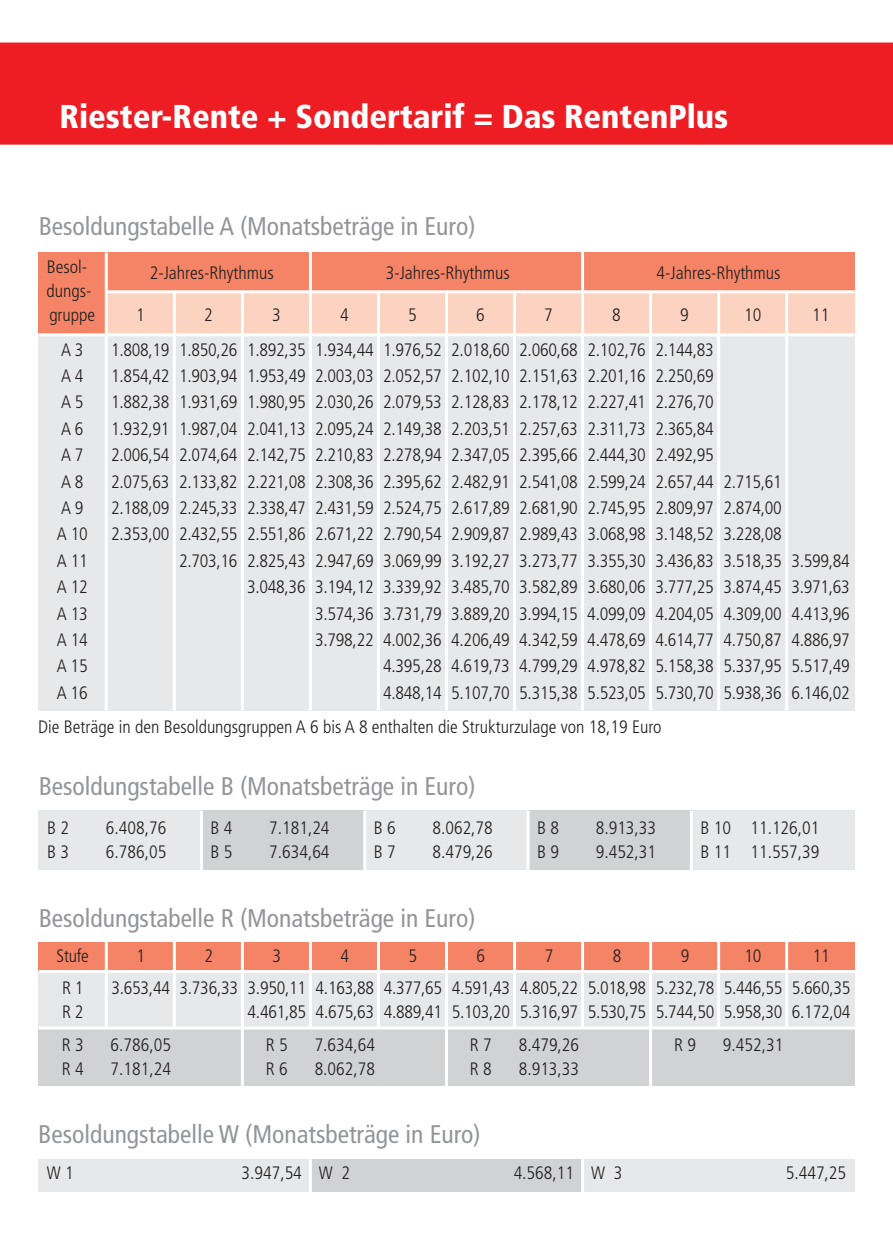
<style>
.page{position:relative;width:893px;height:1259px;background:#fff}
.page>*{position:absolute;margin:0;border:0;box-sizing:border-box;transform-origin:0 0}
.t1{font:900 condensed 33px "Frutiger";color:#fff}
.t2{font:condensed 25.5px "Frutiger";color:#939598}
.t3{font:300 condensed 18px/24px "Frutiger";letter-spacing:-.015em;color:#231f20}
</style>
<div class="page">
<div style="left:0;top:43px;width:893px;height:102px;background:#ee1d23"></div>
<div style="left:38px;top:309px;width:817px;height:401px;background:#e7e8e9"></div>
<div style="left:38px;top:253px;width:817px;height:82px;background:#f48465"></div>
<div style="left:39px;top:972px;width:816px;height:55px;background:#e7e8e9"></div>
<div style="left:39px;top:1028px;width:816px;height:58px;background:#d1d2d4"></div>
<div style="left:39px;top:942px;width:816px;height:29px;background:#f48465"></div>
<hr style="left:39px;top:970px;width:816px;height:3px;background:#fff">
<hr style="left:39px;top:1026px;width:816px;height:3px;background:#fff">
<hr style="left:105px;top:940px;width:3px;height:88px;background:#fff">
<hr style="left:173px;top:940px;width:3px;height:88px;background:#fff">
<hr style="left:241px;top:940px;width:3px;height:88px;background:#fff">
<hr style="left:309px;top:940px;width:3px;height:88px;background:#fff">
<hr style="left:377px;top:940px;width:3px;height:88px;background:#fff">
<hr style="left:445px;top:940px;width:3px;height:88px;background:#fff">
<hr style="left:513px;top:940px;width:3px;height:88px;background:#fff">
<hr style="left:581px;top:940px;width:3px;height:88px;background:#fff">
<hr style="left:649px;top:940px;width:3px;height:88px;background:#fff">
<hr style="left:717px;top:940px;width:3px;height:88px;background:#fff">
<hr style="left:785px;top:940px;width:3px;height:88px;background:#fff">
<hr style="left:241px;top:1028px;width:3px;height:58px;background:#fff">
<hr style="left:445px;top:1028px;width:3px;height:58px;background:#fff">
<hr style="left:649px;top:1028px;width:3px;height:58px;background:#fff">
<div style="left:39px;top:810px;width:816px;height:60px;background:#e7e8e9"></div>
<div style="left:202px;top:810px;width:163px;height:60px;background:#d1d2d4"></div>
<hr style="left:200px;top:810px;width:3px;height:60px;background:#fff">
<hr style="left:363px;top:810px;width:3px;height:60px;background:#fff">
<div style="left:528px;top:810px;width:163px;height:60px;background:#d1d2d4"></div>
<hr style="left:527px;top:810px;width:3px;height:60px;background:#fff">
<hr style="left:690px;top:810px;width:3px;height:60px;background:#fff">
<div style="left:107px;top:292px;width:748px;height:42px;background:#fcd2c0"></div>
<hr style="left:173px;top:291px;width:3px;height:419px;background:#fff">
<hr style="left:241px;top:291px;width:3px;height:419px;background:#fff">
<hr style="left:309px;top:250px;width:3px;height:460px;background:#fff">
<hr style="left:377px;top:291px;width:3px;height:419px;background:#fff">
<hr style="left:445px;top:291px;width:3px;height:419px;background:#fff">
<hr style="left:513px;top:291px;width:3px;height:419px;background:#fff">
<hr style="left:581px;top:251px;width:3px;height:459px;background:#fff">
<hr style="left:649px;top:291px;width:3px;height:419px;background:#fff">
<hr style="left:717px;top:291px;width:3px;height:419px;background:#fff">
<hr style="left:785px;top:291px;width:3px;height:419px;background:#fff">
<hr style="left:105px;top:253px;width:3px;height:457px;background:#fff">
<hr style="left:38px;top:333px;width:817px;height:3px;background:#fff">
<hr style="left:106px;top:290px;width:749px;height:3px;background:#fff">
<div style="left:38px;top:1159px;width:817px;height:32px;background:#e7e8e9"></div>
<div style="left:310px;top:1159px;width:273px;height:32px;background:#d1d2d4"></div>
<hr style="left:309px;top:1159px;width:3px;height:34px;background:#fff">
<hr style="left:581px;top:1159px;width:3px;height:34px;background:#fff">
<h1 class="t1" style="left:60px;top:103px;width:670px">Riester-Rente + Sondertarif = Das RentenPlus</h1>
<h2 class="t2" style="left:39px;top:216px;width:438px">Besoldungstabelle A (Monatsbeträge in Euro)</h2>
<p class="t3" style="left:47px;top:256px;width:42px">Besol-</p>
<p class="t3" style="left:150px;top:262px;width:125px">2-Jahres-Rhythmus</p>
<p class="t3" style="left:386px;top:262px;width:125px">3-Jahres-Rhythmus</p>
<p class="t3" style="left:657px;top:262px;width:125px">4-Jahres-Rhythmus</p>
<p class="t3" style="left:46px;top:280px;width:50px">dungs&shy;gruppe</p>
<p class="t3" style="left:136px;top:304px;width:10px">1</p>
<p class="t3" style="left:204px;top:304px;width:10px">2</p>
<p class="t3" style="left:272px;top:304px;width:10px">3</p>
<p class="t3" style="left:340px;top:304px;width:10px">4</p>
<p class="t3" style="left:408px;top:304px;width:10px">5</p>
<p class="t3" style="left:476px;top:304px;width:10px">6</p>
<p class="t3" style="left:544px;top:304px;width:10px">7</p>
<p class="t3" style="left:612px;top:304px;width:10px">8</p>
<p class="t3" style="left:680px;top:304px;width:10px">9</p>
<p class="t3" style="left:744px;top:304px;width:19px">10</p>
<p class="t3" style="left:812px;top:304px;width:19px">11</p>
<p class="t3" style="left:61px;top:339px;width:24px">A3</p>
<p class="t3" style="left:111px;top:339px;width:604px">1.808,19 1.850,26 1.892,35 1.934,44 1.976,52 2.018,60 2.060,68 2.102,76 2.144,83</p>
<p class="t3" style="left:61px;top:365px;width:24px">A4</p>
<p class="t3" style="left:111px;top:365px;width:604px">1.854,42 1.903,94 1.953,49 2.003,03 2.052,57 2.102,10 2.151,63 2.201,16 2.250,69</p>
<p class="t3" style="left:61px;top:391px;width:24px">A5</p>
<p class="t3" style="left:111px;top:391px;width:604px">1.882,38 1.931,69 1.980,95 2.030,26 2.079,53 2.128,83 2.178,12 2.227,41 2.276,70</p>
<p class="t3" style="left:61px;top:418px;width:24px">A6</p>
<p class="t3" style="left:111px;top:418px;width:604px">1.932,91 1.987,04 2.041,13 2.095,24 2.149,38 2.203,51 2.257,63 2.311,73 2.365,84</p>
<p class="t3" style="left:61px;top:444px;width:24px">A7</p>
<p class="t3" style="left:111px;top:444px;width:604px">2.006,54 2.074,64 2.142,75 2.210,83 2.278,94 2.347,05 2.395,66 2.444,30 2.492,95</p>
<p class="t3" style="left:61px;top:471px;width:24px">A8</p>
<p class="t3" style="left:111px;top:471px;width:672px">2.075,63 2.133,82 2.221,08 2.308,36 2.395,62 2.482,91 2.541,08 2.599,24 2.657,44 2.715,61</p>
<p class="t3" style="left:61px;top:497px;width:24px">A9</p>
<p class="t3" style="left:111px;top:497px;width:672px">2.188,09 2.245,33 2.338,47 2.431,59 2.524,75 2.617,89 2.681,90 2.745,95 2.809,97 2.874,00</p>
<p class="t3" style="left:57px;top:523px;width:32px">A 10</p>
<p class="t3" style="left:111px;top:523px;width:672px">2.353,00 2.432,55 2.551,86 2.671,22 2.790,54 2.909,87 2.989,43 3.068,98 3.148,52 3.228,08</p>
<p class="t3" style="left:57px;top:550px;width:32px">A 11</p>
<p class="t3" style="left:179px;top:550px;width:672px">2.703,16 2.825,43 2.947,69 3.069,99 3.192,27 3.273,77 3.355,30 3.436,83 3.518,35 3.599,84</p>
<p class="t3" style="left:57px;top:576px;width:32px">A 12</p>
<p class="t3" style="left:247px;top:576px;width:604px">3.048,36 3.194,12 3.339,92 3.485,70 3.582,89 3.680,06 3.777,25 3.874,45 3.971,63</p>
<p class="t3" style="left:57px;top:603px;width:32px">A 13</p>
<p class="t3" style="left:315px;top:603px;width:536px">3.574,36 3.731,79 3.889,20 3.994,15 4.099,09 4.204,05 4.309,00 4.413,96</p>
<p class="t3" style="left:57px;top:629px;width:32px">A 14</p>
<p class="t3" style="left:315px;top:629px;width:536px">3.798,22 4.002,36 4.206,49 4.342,59 4.478,69 4.614,77 4.750,87 4.886,97</p>
<p class="t3" style="left:57px;top:655px;width:32px">A 15</p>
<p class="t3" style="left:383px;top:655px;width:468px">4.395,28 4.619,73 4.799,29 4.978,82 5.158,38 5.337,95 5.517,49</p>
<p class="t3" style="left:57px;top:682px;width:32px">A 16</p>
<p class="t3" style="left:383px;top:682px;width:468px">4.848,14 5.107,70 5.315,38 5.523,05 5.730,70 5.938,36 6.146,02</p>
<p class="t3" style="left:38px;top:716px;width:625px">Die Beträge in den Besoldungsgruppen A 6 bis A 8 enthalten die Strukturzulage von 18,19 Euro</p>
<h2 class="t2" style="left:39px;top:776px;width:438px">Besoldungstabelle B (Monatsbeträge in Euro)</h2>
<p class="t3" style="left:47px;top:817px;width:23px">B2</p>
<p class="t3" style="left:106px;top:817px;width:62px">6.408,76</p>
<p class="t3" style="left:210px;top:817px;width:23px">B4</p>
<p class="t3" style="left:269px;top:817px;width:62px">7.181,24</p>
<p class="t3" style="left:374px;top:817px;width:23px">B6</p>
<p class="t3" style="left:432px;top:817px;width:62px">8.062,78</p>
<p class="t3" style="left:537px;top:817px;width:23px">B8</p>
<p class="t3" style="left:596px;top:817px;width:62px">8.913,33</p>
<p class="t3" style="left:700px;top:817px;width:121px">B 10 11.126,01</p>
<p class="t3" style="left:47px;top:841px;width:23px">B3</p>
<p class="t3" style="left:106px;top:841px;width:62px">6.786,05</p>
<p class="t3" style="left:211px;top:841px;width:23px">B5</p>
<p class="t3" style="left:269px;top:841px;width:62px">7.634,64</p>
<p class="t3" style="left:374px;top:841px;width:23px">B7</p>
<p class="t3" style="left:432px;top:841px;width:62px">8.479,26</p>
<p class="t3" style="left:537px;top:841px;width:23px">B9</p>
<p class="t3" style="left:596px;top:841px;width:62px">9.452,31</p>
<p class="t3" style="left:700px;top:841px;width:121px">B 11 11.557,39</p>
<h2 class="t2" style="left:39px;top:907px;width:438px">Besoldungstabelle R (Monatsbeträge in Euro)</h2>
<p class="t3" style="left:57px;top:944px;width:34px">Stufe</p>
<p class="t3" style="left:136px;top:944px;width:10px">1</p>
<p class="t3" style="left:204px;top:944px;width:10px">2</p>
<p class="t3" style="left:273px;top:944px;width:10px">3</p>
<p class="t3" style="left:341px;top:944px;width:10px">4</p>
<p class="t3" style="left:409px;top:944px;width:10px">5</p>
<p class="t3" style="left:477px;top:944px;width:10px">6</p>
<p class="t3" style="left:545px;top:944px;width:10px">7</p>
<p class="t3" style="left:613px;top:944px;width:10px">8</p>
<p class="t3" style="left:681px;top:944px;width:10px">9</p>
<p class="t3" style="left:745px;top:944px;width:18px">10</p>
<p class="t3" style="left:813px;top:944px;width:18px">11</p>
<p class="t3" style="left:62px;top:977px;width:23px">R1</p>
<p class="t3" style="left:112px;top:977px;width:740px">3.653,44 3.736,33 3.950,11 4.163,88 4.377,65 4.591,43 4.805,22 5.018,98 5.232,78 5.446,55 5.660,35</p>
<p class="t3" style="left:62px;top:1001px;width:23px">R2</p>
<p class="t3" style="left:248px;top:1001px;width:604px">4.461,85 4.675,63 4.889,41 5.103,20 5.316,97 5.530,75 5.744,50 5.958,30 6.172,04</p>
<p class="t3" style="left:62px;top:1033px;width:23px">R3</p>
<p class="t3" style="left:111px;top:1033px;width:62px">6.786,05</p>
<p class="t3" style="left:266px;top:1033px;width:23px">R5</p>
<p class="t3" style="left:315px;top:1033px;width:62px">7.634,64</p>
<p class="t3" style="left:470px;top:1033px;width:23px">R7</p>
<p class="t3" style="left:519px;top:1033px;width:62px">8.479,26</p>
<p class="t3" style="left:674px;top:1033px;width:23px">R9</p>
<p class="t3" style="left:723px;top:1033px;width:62px">9.452,31</p>
<p class="t3" style="left:62px;top:1057px;width:23px">R4</p>
<p class="t3" style="left:111px;top:1057px;width:62px">7.181,24</p>
<p class="t3" style="left:266px;top:1057px;width:23px">R6</p>
<p class="t3" style="left:315px;top:1057px;width:62px">8.062,78</p>
<p class="t3" style="left:470px;top:1057px;width:23px">R8</p>
<p class="t3" style="left:519px;top:1057px;width:62px">8.913,33</p>
<h2 class="t2" style="left:38px;top:1123px;width:444px">Besoldungstabelle W (Monatsbeträge in Euro)</h2>
<p class="t3" style="left:47px;top:1162px;width:28px">W1</p>
<p class="t3" style="left:242px;top:1162px;width:110px">3.947,54 W 2</p>
<p class="t3" style="left:514px;top:1162px;width:110px">4.568,11 W 3</p>
<p class="t3" style="left:786px;top:1162px;width:62px">5.447,25</p>
</div>
